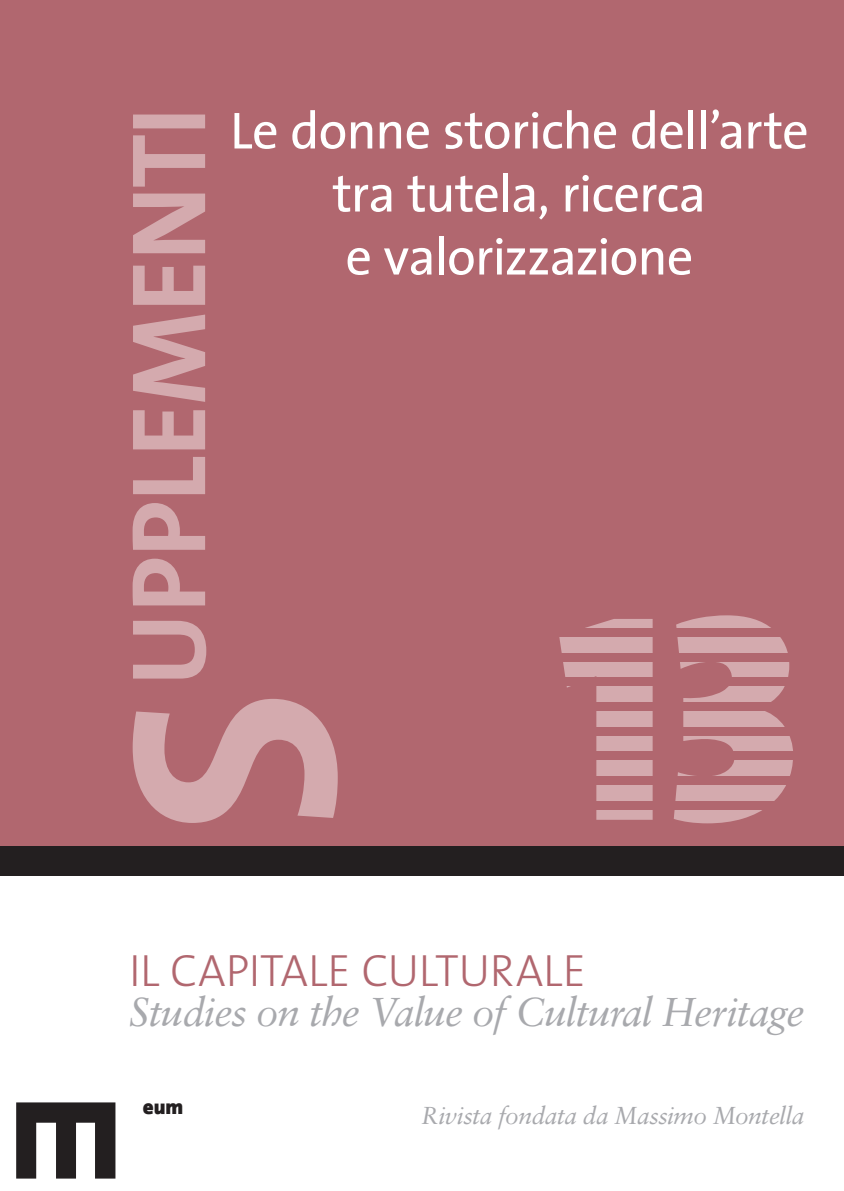
<style>
.page{position:relative;width:844px;height:1191px;background:#fff}
.page>*{position:absolute;margin:0;border:0;box-sizing:border-box;transform-origin:0 0}
.t1{font:52.5px/63px "The Sans";letter-spacing:-.02em;color:#fff;text-align:center}
.t2{font:300 45.5px "The Sans";letter-spacing:-.005em;color:#b1676f}
.t3{font:italic 40.25px "Sabon";letter-spacing:-.025em;color:#a8a9ad}
.t4{font:italic 24.5px "Sabon";letter-spacing:-.02em;color:#a8a9ad}
.t5{font:900 21px "The Sans";color:#231f20}
</style>
<div class="page">
<div style="left:0;top:0;width:843px;height:863px;background:#b1676f"></div>
<svg style="left:132px;top:114px;width:74px;height:564px"></svg>
<svg style="left:16px;top:1102px;width:99px;height:76px"></svg>
<div style="left:0;top:846px;width:843px;height:30px;background:#231f20"></div>
<svg style="left:133px;top:699px;width:204px;height:124px"></svg>
<svg style="left:559px;top:615px;width:234px;height:208px;fill:#d4aaae"></svg>
<div style="left:384px;top:628px;width:427px;height:9px;background:#b1676f"></div>
<div style="left:384px;top:653px;width:427px;height:8px;background:#b1676f"></div>
<div style="left:384px;top:677px;width:427px;height:9px;background:#b1676f"></div>
<div style="left:384px;top:702px;width:427px;height:9px;background:#b1676f"></div>
<div style="left:384px;top:727px;width:427px;height:8px;background:#b1676f"></div>
<div style="left:384px;top:751px;width:427px;height:9px;background:#b1676f"></div>
<div style="left:384px;top:776px;width:427px;height:9px;background:#b1676f"></div>
<div style="left:384px;top:801px;width:427px;height:8px;background:#b1676f"></div>
<p class="t1" style="left:230px;top:98px;width:580px">Le donne storiche dell’arte tra tutela, ricerca<br>e valorizzazione</p>
<p class="t2" style="left:129px;top:933px;width:458px">IL CAPITALE CULTURALE</p>
<p class="t3" style="left:129px;top:989px;width:676px">Studies on the Value of Cultural Heritage</p>
<p class="t5" style="left:143px;top:1089px;width:42px">eum</p>
<p class="t4" style="left:421px;top:1101px;width:384px">Rivista fondata da Massimo Montella</p>
</div>
